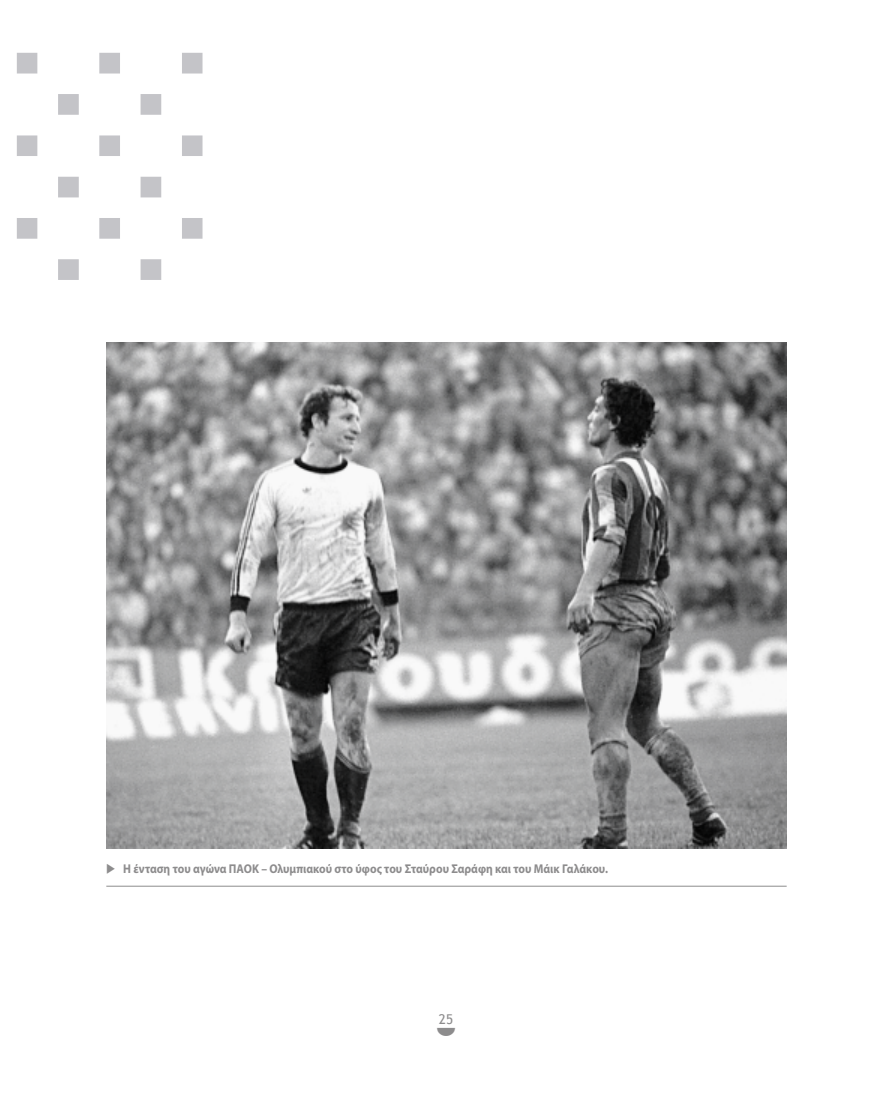
<style>
.page{position:relative;width:893px;height:1106px;background:#fff}
.page>*{position:absolute;margin:0;border:0;box-sizing:border-box;transform-origin:0 0}
.t1{font:339.15px "Century Gothic";color:#c4c4c8}
.t2{font:13.5px "Trebuchet MS";color:#8d8c8d}
.t3{font:700 12.75px "Myriad Pro";color:#8d8c8d;scale:.9 1}
</style>
<div class="page">
<img style="left:106px;top:342px;width:681px;height:506px">
<hr style="left:106px;top:885px;width:681px;height:1px;background:#8d8c8d">
<h1 class="t1" style="left:-139px;top:298px;width:243px;rotate:-90deg">░</h1>
<p class="t3" style="left:106px;top:864px;width:559px">◆ Η ένταση του αγώνα ΠΑΟΚ – Ολυμπιακού στο ύφος του Σταύρου Σαράφη και του Μάικ Γαλάκου.</p>
<p class="t2" style="left:439px;top:1011px;width:16px">25</p>
</div>
